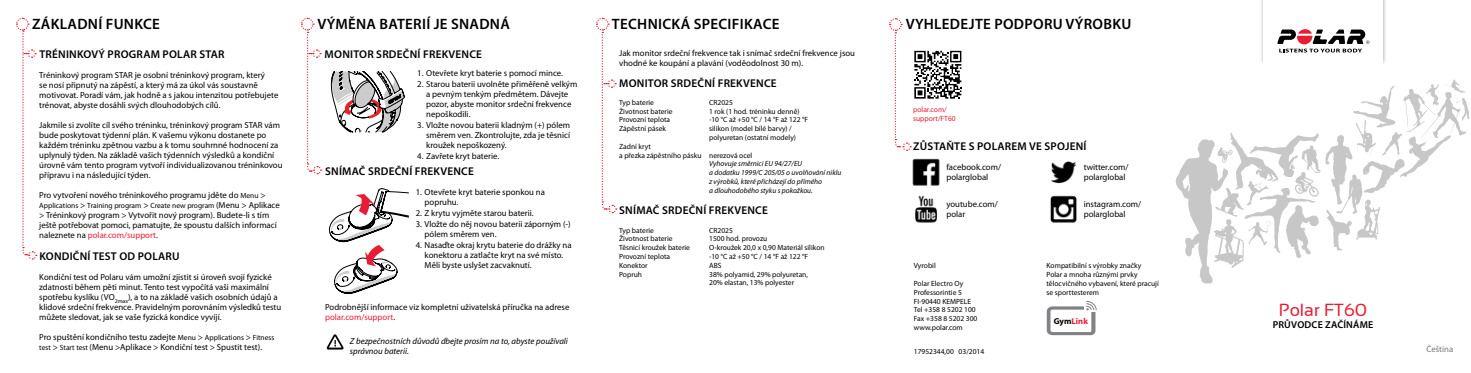
<style>
.page{position:relative;width:1471px;height:373px;background:#fff}
.page>*{position:absolute;margin:0;border:0;box-sizing:border-box;transform-origin:0 0}
.t1{font:17.5px "Sansation";color:#e61d34}
.t2{font:600 15px "Myriad Pro";letter-spacing:.02em;color:#000}
.t3{font:600 11.25px "Myriad Pro";letter-spacing:.02em;color:#000}
.t4{font:600 10px "Myriad Pro";letter-spacing:.02em;color:#000}
.t5{font:8.75px/10px "Myriad Pro";color:#000}
.t6{font:italic 8.75px/10px "Myriad Pro";color:#000}
.t7{font:8.75px "Myriad Pro";color:#757779}
.t8{font:700 8.62px "Myriad Pro";color:#e61d34}
.t9{font:7.5px/8.8px "Myriad Pro";color:#000}
.t10{font:italic 7.5px/8.8px "Myriad Pro";color:#000}
.t11{font:7.5px/8.8px "Myriad Pro";color:#e61d34}
.s1{font-size:7.5px}
.s2{font-size:8.75px}
.s3{color:#e61d34}
.s4{color:#000}
</style>
<div class="page">
<svg style="left:329px;top:188px;width:80px;height:105px"></svg>
<svg style="left:326px;top:334px;width:18px;height:16px"></svg>
<svg style="left:331px;top:71px;width:74px;height:61px"></svg>
<svg style="left:16px;top:17px;width:21px;height:243px"></svg>
<svg style="left:301px;top:17px;width:21px;height:158px"></svg>
<svg style="left:596px;top:17px;width:21px;height:196px"></svg>
<div style="left:1259px;top:0;width:132px;height:70px;background:#000;opacity:.35"></div>
<div style="left:1263px;top:0;width:119px;height:72px;background:#fff"></div>
<svg style="left:1277px;top:29px;width:92px;height:23px"></svg>
<svg style="left:1046px;top:300px;width:50px;height:34px"></svg>
<img style="left:912px;top:158px;width:28px;height:28px">
<img style="left:1050px;top:195px;width:27px;height:28px">
<img style="left:1051px;top:161px;width:26px;height:23px">
<img style="left:915px;top:195px;width:22px;height:28px">
<svg style="left:889px;top:18px;width:73px;height:133px"></svg>
<svg style="left:1175px;top:79px;width:294px;height:204px"></svg>
<h2 class="t2" style="left:32px;top:14px;width:129px">ZÁKLADNÍ FUNKCE</h2>
<p class="t3" style="left:39px;top:47px;width:179px">TRÉNINKOVÝ PROGRAM POLAR STAR</p>
<p class="t5" style="left:39px;top:70px;width:241px">Tréninkový program STAR je osobní tréninkový program, který<br>se nosí připnutý na zápěstí, a který má za úkol vás soustavně motivovat. Poradí vám, jak hodně a s jakou intenzitou potřebujete trénovat, abyste dosáhli svých dlouhodobých cílů.</p>
<p class="t5" style="left:39px;top:120px;width:245px">Jakmile si zvolíte cíl svého tréninku, tréninkový program STAR vám bude poskytovat týdenní plán. K vašemu výkonu dostanete po každém tréninku zpětnou vazbu a k tomu souhrnné hodnocení za uplynulý týden. Na základě vašich týdenních výsledků a kondiční úrovně vám tento program vytvoří individualizovanou tréninkovou přípravu i na následující týden.</p>
<p class="t5" style="left:39px;top:190px;width:228px">Pro vytvoření nového tréninkového programu jděte do <span class="s1">Menu</span> &gt;</p>
<p class="t9" style="left:39px;top:201px;width:242px">Applications <span class="s2">&gt;</span> Training program <span class="s2">&gt;</span> Create new program <span class="s2">(Menu &gt; Aplikace</span></p>
<p class="t5" style="left:39px;top:210px;width:239px">&gt; Tréninkový program &gt; Vytvořit nový program). Budete-li s tím ještě potřebovat pomoci, pamatujte, že spoustu dalších informací naleznete na <span class="s3">polar.com/support</span>.</p>
<p class="t3" style="left:39px;top:248px;width:142px">KONDIČNÍ TEST OD POLARU</p>
<p class="t5" style="left:39px;top:271px;width:243px">Kondiční test od Polaru vám umožní zjistit si úroveň svojí fyzické zdatnosti během pěti minut. Tento test vypočítá vaši maximální spotřebu kyslíku (VO<sub>2max</sub>), a to na základě vašich osobních údajů a klidové srdeční frekvence. Pravidelným porovnáním výsledků testu můžete sledovat, jak se vaše fyzická kondice vyvíjí.</p>
<p class="t5" style="left:39px;top:331px;width:237px">Pro spuštění kondičního testu zadejte <span class="s1">Menu</span> &gt; <span class="s1">Applications</span> &gt; <span class="s1">Fitness test</span> &gt; <span class="s1">Start test</span> (Menu &gt;Aplikace &gt; Kondiční test &gt; Spustit test).</p>
<h2 class="t2" style="left:317px;top:14px;width:194px">VÝMĚNA BATERIÍ JE SNADNÁ</h2>
<h2 class="t2" style="left:612px;top:14px;width:169px">TECHNICKÁ SPECIFIKACE</h2>
<p class="t5" style="left:619px;top:48px;width:237px">Jak monitor srdeční frekvence tak i snímač srdeční frekvence jsou vhodné ke koupání a plavání (voděodolnost 30 m).</p>
<p class="t3" style="left:619px;top:76px;width:159px">MONITOR SRDEČNÍ FREKVENCE</p>
<p class="t9" style="left:619px;top:98px;width:36px">Typ baterie</p>
<p class="t9" style="left:709px;top:98px;width:25px">CR2025</p>
<p class="t9" style="left:619px;top:106px;width:55px">Životnost baterie</p>
<p class="t9" style="left:709px;top:106px;width:92px">1 rok (1 hod. tréninku denně)</p>
<p class="t9" style="left:619px;top:115px;width:53px">Provozní teplota</p>
<p class="t9" style="left:709px;top:115px;width:101px">-10 °C až +50 °C / 14 °F až 122 °F</p>
<p class="t9" style="left:619px;top:124px;width:48px">Zápěstní pásek</p>
<p class="t9" style="left:709px;top:124px;width:88px">silikon (model bílé barvy) / polyuretan (ostatní modely)</p>
<p class="t9" style="left:619px;top:141px;width:135px">Zadní kryt<br>a přezka zápěstního pásku nerezová ocel</p>
<p class="t10" style="left:709px;top:159px;width:134px">Vyhovuje směrnici EU 94/27/EU<br>a dodatku 1999/C 205/05 o uvolňování niklu z výrobků, které přicházejí do přímého<br>a dlouhodobého styku s pokožkou.</p>
<p class="t3" style="left:619px;top:202px;width:150px">SNÍMAČ SRDEČNÍ FREKVENCE</p>
<p class="t9" style="left:619px;top:225px;width:36px">Typ baterie</p>
<p class="t9" style="left:709px;top:225px;width:25px">CR2025</p>
<p class="t9" style="left:619px;top:234px;width:55px">Životnost baterie</p>
<p class="t9" style="left:709px;top:234px;width:60px">1500 hod. provozu</p>
<p class="t9" style="left:619px;top:243px;width:72px">Těsnicí kroužek baterie</p>
<p class="t9" style="left:709px;top:243px;width:117px">O-kroužek 20,0 x 0,90 Materiál silikon</p>
<p class="t9" style="left:619px;top:251px;width:53px">Provozní teplota</p>
<p class="t9" style="left:709px;top:251px;width:101px">-10 °C až +50 °C / 14 °F až 122 °F</p>
<p class="t9" style="left:619px;top:260px;width:30px">Konektor</p>
<p class="t9" style="left:709px;top:260px;width:14px">ABS</p>
<p class="t9" style="left:619px;top:269px;width:24px">Popruh</p>
<p class="t9" style="left:709px;top:269px;width:100px">38% polyamid, 29% polyuretan,<br>20% elastan, 13% polyester</p>
<p class="t3" style="left:325px;top:47px;width:159px">MONITOR SRDEČNÍ FREKVENCE</p>
<p class="t5" style="left:417px;top:68px;width:147px">1. Otevřete kryt baterie s pomocí mince.</p>
<p class="t5" style="left:426px;top:79px;width:153px;text-indent:-9px">2. Starou baterii uvolněte přiměřeně velkým a pevným tenkým předmětem. Dávejte pozor, abyste monitor srdeční frekvence nepoškodili.</p>
<p class="t5" style="left:426px;top:120px;width:145px;text-align:justify;text-indent:-9px">3. Vložte novou baterii kladným (+) pólem směrem ven. Zkontrolujte, zda je těsnicí kroužek nepoškozený.</p>
<p class="t5" style="left:417px;top:151px;width:83px">4. Zavřete kryt baterie.</p>
<p class="t3" style="left:325px;top:163px;width:150px">SNÍMAČ SRDEČNÍ FREKVENCE</p>
<p class="t5" style="left:424px;top:186px;width:122px;text-indent:-9px">1. Otevřete kryt baterie sponkou na popruhu.</p>
<p class="t5" style="left:416px;top:207px;width:119px">2. Z krytu vyjměte starou baterii.</p>
<p class="t5" style="left:424px;top:218px;width:148px;text-indent:-9px">3. Vložte do něj novou baterii záporným (-) pólem směrem ven.</p>
<p class="t5" style="left:424px;top:239px;width:149px;text-indent:-9px">4. Nasaďte okraj krytu baterie do drážky na konektoru a zatlačte kryt na své místo.<br>Měli byste uslyšet zacvaknutí.</p>
<p class="t5" style="left:325px;top:301px;width:246px">Podrobnější informace viz kompletní uživatelská příručka na adrese <span class="s3">polar.com/support</span>.</p>
<p class="t6" style="left:350px;top:335px;width:219px">Z bezpečnostních důvodů dbejte prosím na to, abyste používali správnou baterii.</p>
<h2 class="t2" style="left:906px;top:15px;width:227px">VYHLEDEJTE PODPORU VÝROBKU</h2>
<p class="t11" style="left:913px;top:105px;width:44px">polar.com/ support/FT60</p>
<p class="t3" style="left:913px;top:139px;width:175px">ZŮSTAŇTE S POLAREM VE SPOJENÍ</p>
<p class="t5" style="left:946px;top:161px;width:56px">facebook.com/ polarglobal</p>
<p class="t5" style="left:946px;top:198px;width:53px">youtube.com/ polar</p>
<p class="t9" style="left:914px;top:261px;width:23px">Vyrobil</p>
<p class="t9" style="left:914px;top:278px;width:65px">Polar Electro Oy<br>Professorintie 5<br>FI-90440 KEMPELE<br>Tel +358 8 5202 100<br>Fax +358 8 5202 300 www.polar.com</p>
<p class="t9" style="left:914px;top:346px;width:72px">17952344,00 03/2014</p>
<p class="t5" style="left:1083px;top:161px;width:46px">twitter.com/ polarglobal</p>
<p class="t5" style="left:1083px;top:198px;width:59px">instagram.com/ polarglobal</p>
<p class="t9" style="left:1046px;top:261px;width:114px">Kompatibilní s výrobky značky<br>Polar a mnoha různými prvky tělocvičného vybavení, které pracují se sporttesterem</p>
<p class="t8" style="left:1053px;top:315px;width:36px"><span class="s4">Gym</span>Link</p>
<h1 class="t1" style="left:1278px;top:299px;width:90px">Polar FT60</h1>
<p class="t4" style="left:1272px;top:318px;width:102px">PRŮVODCE ZAČÍNÁME</p>
<p class="t7" style="left:1426px;top:342px;width:28px">Čeština</p>
</div>
